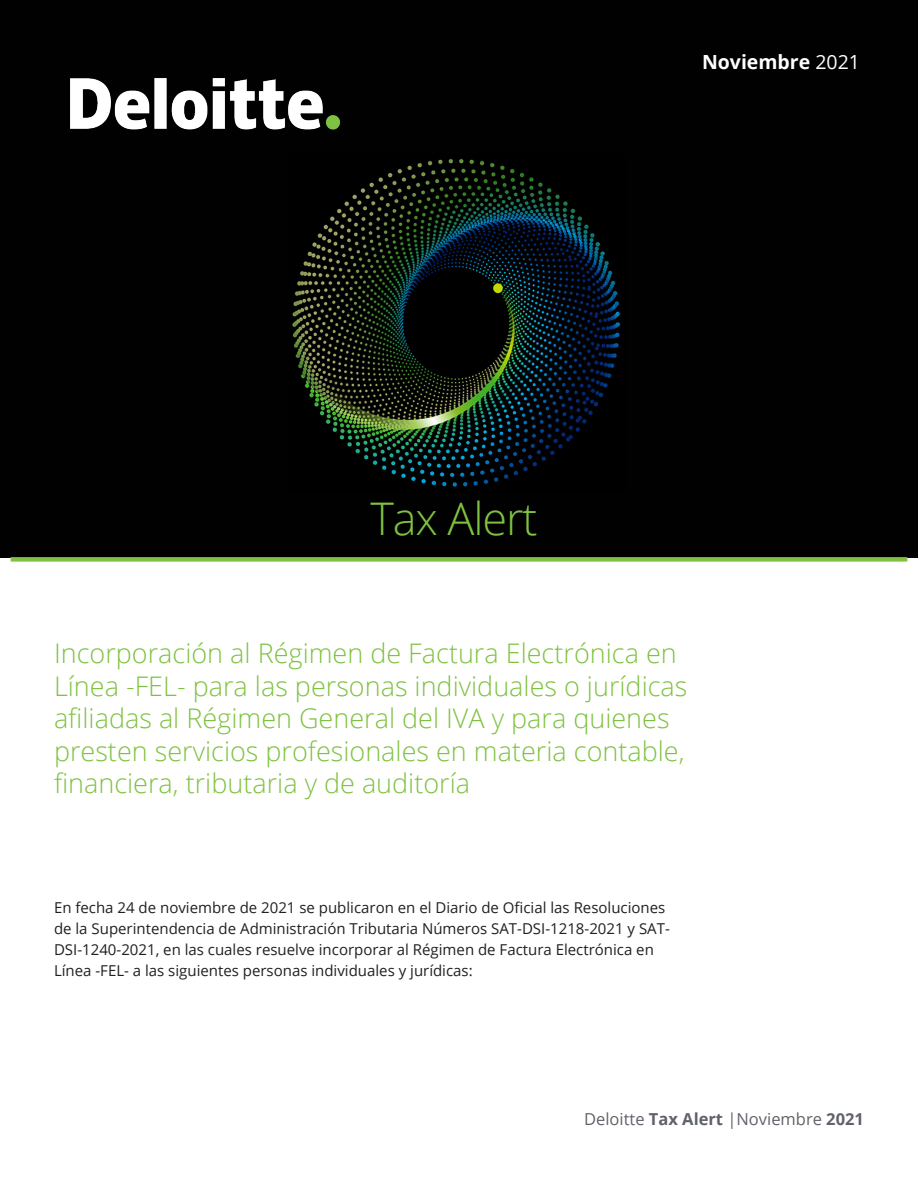
<style>
.page{position:relative;width:918px;height:1188px;background:#fff}
.page>*{position:absolute;margin:0;border:0;box-sizing:border-box;transform-origin:0 0}
.t1{font:300 45px "Open Sans";letter-spacing:-.025em;color:#7fc241}
.t2{font:300 27px/32.4px "Open Sans";color:#7fc241}
.t3{font:700 19.5px "Open Sans";color:#fff}
.t4{font:16.5px "Open Sans";color:#5f6369}
.t5{font:15px/21px "Open Sans";color:#231f20}
.s1{font-weight:400}
.s2{font-weight:700}
</style>
<div class="page">
<div style="left:0;top:0;width:918px;height:558px;background:#010101"></div>
<div style="left:11px;top:557px;width:896px;height:5px;background:#7fc241"></div>
<img style="left:70px;top:78px;width:271px;height:52px">
<img style="left:292px;top:159px;width:329px;height:328px">
<p class="t3" style="left:702px;top:48px;width:160px">Noviembre <span class="s1">2021</span></p>
<p class="t1" style="left:370px;top:488px;width:168px">Tax Alert</p>
<p class="t2" style="left:54px;top:637px;width:635px">Incorporación al Régimen de Factura Electrónica en Línea -FEL- para las personas individuales o jurídicas afiliadas al Régimen General del IVA y para quienes presten servicios profesionales en materia contable, financiera, tributaria y de auditoría</p>
<p class="t5" style="left:54px;top:896px;width:617px">En fecha 24 de noviembre de 2021 se publicaron en el Diario de Oficial las Resoluciones de la Superintendencia de Administración Tributaria Números SAT-DSI-1218-2021 y SAT-DSI-1240-2021, en las cuales resuelve incorporar al Régimen de Factura Electrónica en Línea -FEL- a las siguientes personas individuales y jurídicas:</p>
<p class="t4" style="left:584px;top:1108px;width:281px">Deloitte <span class="s2">Tax Alert</span> |Noviembre <span class="s2">2021</span></p>
</div>
